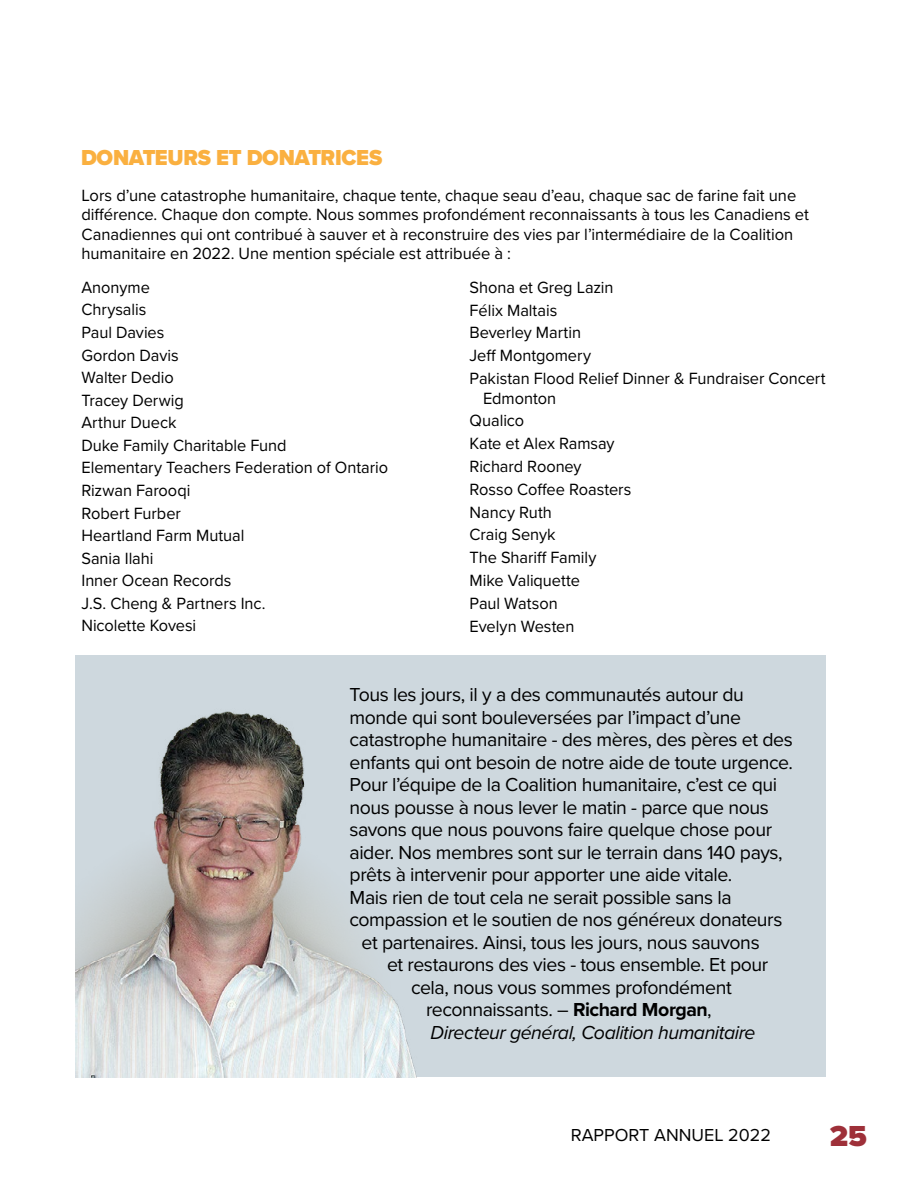
<style>
.page{position:relative;width:918px;height:1188px;background:#fff}
.page>*{position:absolute;margin:0;border:0;box-sizing:border-box;transform-origin:0 0}
.t1{font:900 30px "Proxima Nova";color:#9e3039}
.t2{font:900 22.5px "Proxima Nova";letter-spacing:-.01em;color:#fab040;scale:.96 1}
.t3{font:19.5px "Proxima Nova";letter-spacing:-.02em;color:#000}
.t4{font:italic 19.5px "Proxima Nova";letter-spacing:-.025em;color:#000}
.t5{font:18px "Proxima Nova";color:#000}
.t6{font:16.8px/22.6px "Proxima Nova";letter-spacing:-.005em;color:#000}
.s1{font-weight:700}
</style>
<div class="page">
<div style="left:76px;top:656px;width:750px;height:421px;background:#ced8de"></div>
<img style="left:76px;top:711px;width:341px;height:366px">
<h2 class="t2" style="left:81px;top:140px;width:315px">DONATEURS ET DONATRICES</h2>
<p class="t6" style="left:81px;top:185px;width:729px;line-height:19.5px">Lors d’une catastrophe humanitaire, chaque tente, chaque seau d’eau, chaque sac de farine fait une différence. Chaque don compte. Nous sommes profondément reconnaissants à tous les Canadiens et Canadiennes qui ont contribué à sauver et à reconstruire des vies par l’intermédiaire de la Coalition humanitaire en 2022. Une mention spéciale est attribuée à :</p>
<p class="t6" style="left:81px;top:275px;width:308px">Anonyme<br>Chrysalis<br>Paul Davies<br>Gordon Davis<br>Walter Dedio<br>Tracey Derwig<br>Arthur Dueck<br>Duke Family Charitable Fund<br>Elementary Teachers Federation of Ontario<br>Rizwan Farooqi<br>Robert Furber<br>Heartland Farm Mutual<br>Sania Ilahi<br>Inner Ocean Records<br>J.S. Cheng &amp; Partners Inc.<br>Nicolette Kovesi</p>
<p class="t6" style="left:470px;top:275px;width:358px">Shona et Greg Lazin<br>Félix Maltais<br>Beverley Martin<br>Jeff Montgomery<br>Pakistan Flood Relief Dinner &amp; Fundraiser Concert</p>
<p class="t6" style="left:470px;top:386px;width:163px;text-indent:14px">Edmonton<br>Qualico<br>Kate et Alex Ramsay<br>Richard Rooney<br>Rosso Coffee Roasters<br>Nancy Ruth<br>Craig Senyk<br>The Shariff Family<br>Mike Valiquette<br>Paul Watson<br>Evelyn Westen</p>
<p class="t3" style="left:350px;top:680px;width:396px">Tous les jours, il y a des communautés autour du</p>
<p class="t3" style="left:350px;top:703px;width:393px">monde qui sont bouleversées par l’impact d’une</p>
<p class="t3" style="left:350px;top:725px;width:445px">catastrophe humanitaire - des mères, des pères et des</p>
<p class="t3" style="left:350px;top:748px;width:443px">enfants qui ont besoin de notre aide de toute urgence.</p>
<p class="t3" style="left:350px;top:770px;width:429px">Pour l’équipe de la Coalition humanitaire, c’est ce qui</p>
<p class="t3" style="left:350px;top:793px;width:421px">nous pousse à nous lever le matin - parce que nous</p>
<p class="t3" style="left:350px;top:815px;width:424px">savons que nous pouvons faire quelque chose pour</p>
<p class="t3" style="left:350px;top:838px;width:435px">aider. Nos membres sont sur le terrain dans 140 pays,</p>
<p class="t3" style="left:350px;top:860px;width:382px">prêts à intervenir pour apporter une aide vitale.</p>
<p class="t3" style="left:350px;top:883px;width:384px">Mais rien de tout cela ne serait possible sans la</p>
<p class="t3" style="left:350px;top:905px;width:435px">compassion et le soutien de nos généreux donateurs</p>
<p class="t3" style="left:362px;top:928px;width:400px">et partenaires. Ainsi, tous les jours, nous sauvons</p>
<p class="t3" style="left:387px;top:950px;width:383px">et restaurons des vies - tous ensemble. Et pour</p>
<p class="t3" style="left:411px;top:973px;width:322px">cela, nous vous sommes profondément</p>
<p class="t3" style="left:426px;top:995px;width:287px">reconnaissants. – <span class="s1">Richard Morgan</span>,</p>
<p class="t4" style="left:431px;top:1018px;width:327px">Directeur général, Coalition humanitaire</p>
<p class="t5" style="left:571px;top:1122px;width:202px">RAPPORT ANNUEL 2022</p>
<h1 class="t1" style="left:830px;top:1113px;width:39px">25</h1>
</div>
